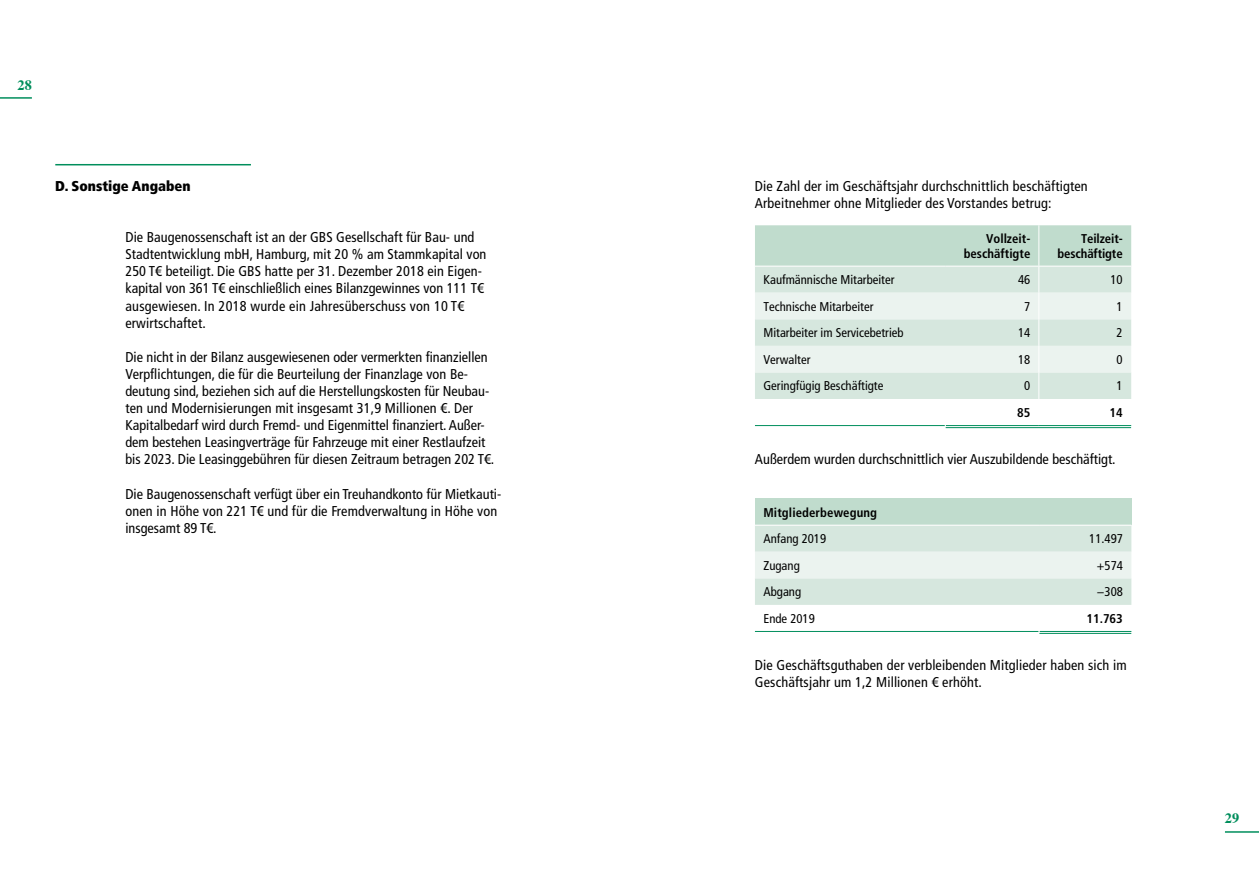
<style>
.page{position:relative;width:1259px;height:893px;background:#fff}
.page>*{position:absolute;margin:0;border:0;box-sizing:border-box;transform-origin:0 0}
.Copy{font:condensed 14.25px/17.1px "Frutiger LT Std";letter-spacing:.005em;color:#000}
.Zwischen_HL{font:900 condensed 14.25px "Frutiger LT Std";color:#000}
.t1{font:700 14.25px "Times";color:#008e5c}
.Tabellentext_links{font:condensed 12.75px "Frutiger LT Std";color:#000}
.Tabellentext_rechts{font:700 condensed 12.75px/14.2px "Frutiger LT Std";color:#000;text-align:right}
.Copy-2{font:condensed 12.75px "Frutiger LT Std";color:#000}
.Tabellentext_rechts-2{font:condensed 12.75px "Frutiger LT Std";color:#000}
.Tabellentext_zentrie{font:700 condensed 12.75px "Frutiger LT Std";letter-spacing:.01em;color:#000}
</style>
<div class="page">
<hr style="left:55px;top:164px;width:196px;height:1px;background:#008e5c">
<svg style="left:755px;top:225px;width:376px;height:204px;background:#dcebe3"></svg>
<hr style="left:755px;top:266px;width:190px;height:1px;background:#fff">
<hr style="left:945px;top:266px;width:94px;height:1px;background:#fff">
<hr style="left:1039px;top:266px;width:92px;height:1px;background:#fff">
<hr style="left:945px;top:427px;width:186px;height:1px;background:#008e5c">
<div style="left:755px;top:499px;width:376px;height:26px;background:#c0dccd"></div>
<svg style="left:755px;top:525px;width:376px;height:108px"></svg>
<hr style="left:1039px;top:633px;width:92px;height:1px;background:#008e5c">
<hr style="left:0;top:97px;width:32px;height:2px;background:#008e5c">
<hr style="left:1225px;top:831px;width:34px;height:2px;background:#008e5c">
<p class="t1" style="left:18px;top:71px;width:16px">28</p>
<p class="Zwischen_HL" style="left:55px;top:177px;width:137px">D. Sonstige Angaben</p>
<p class="Copy" style="left:125px;top:229px;width:362px">Die Baugenossenschaft ist an der GBS Gesellschaft für Bau- und Stadtentwicklung mbH, Hamburg, mit 20 % am Stammkapital von 250 T€ beteiligt. Die GBS hatte per 31. Dezember 2018 ein Eigen&shy;kapital von 361 T€ einschließlich eines Bilanzgewinnes von 111 T€ ausgewiesen. In 2018 wurde ein Jahresüberschuss von 10 T€ erwirtschaftet.</p>
<p class="Copy" style="left:125px;top:348px;width:370px">Die nicht in der Bilanz ausgewiesenen oder vermerkten finanziellen Verpflichtungen, die für die Beurteilung der Finanzlage von Be&shy;deutung sind, beziehen sich auf die Herstellungskosten für Neubau&shy;ten und Modernisierungen mit insgesamt 31,9 Millionen €. Der Kapitalbedarf wird durch Fremd- und Eigenmittel finanziert. Außer&shy;dem bestehen Leasingverträge für Fahrzeuge mit einer Restlaufzeit bis 2023. Die Leasinggebühren für diesen Zeitraum betragen 202 T€.</p>
<p class="Copy" style="left:125px;top:485px;width:377px">Die Baugenossenschaft verfügt über ein Treuhandkonto für Mietkauti&shy;onen in Höhe von 221 T€ und für die Fremdverwaltung in Höhe von insgesamt 89 T€.</p>
<p class="Copy" style="left:755px;top:177px;width:334px">Die Zahl der im Geschäftsjahr durchschnittlich beschäftigten<br>Arbeitnehmer ohne Mitglieder des Vorstandes betrug:</p>
<p class="Tabellentext_rechts" style="left:963px;top:232px;width:68px">Vollzeit&shy;beschäftigte</p>
<p class="Tabellentext_rechts" style="left:1057px;top:232px;width:67px">Teilzeit&shy;beschäftigte</p>
<p class="Tabellentext_links" style="left:763px;top:272px;width:133px">Kaufmännische Mitarbeiter</p>
<p class="Tabellentext_rechts-2" style="left:1018px;top:272px;width:14px">46</p>
<p class="Tabellentext_rechts-2" style="left:1110px;top:272px;width:14px">10</p>
<p class="Tabellentext_links" style="left:763px;top:299px;width:111px">Technische Mitarbeiter</p>
<p class="Tabellentext_rechts-2" style="left:1024px;top:299px;width:8px">7</p>
<p class="Tabellentext_rechts-2" style="left:1116px;top:299px;width:8px">1</p>
<p class="Tabellentext_links" style="left:763px;top:325px;width:142px">Mitarbeiter im Servicebetrieb</p>
<p class="Tabellentext_rechts-2" style="left:1018px;top:325px;width:14px">14</p>
<p class="Tabellentext_rechts-2" style="left:1116px;top:325px;width:8px">2</p>
<p class="Tabellentext_links" style="left:763px;top:352px;width:48px">Verwalter</p>
<p class="Tabellentext_rechts-2" style="left:1018px;top:352px;width:14px">18</p>
<p class="Tabellentext_rechts-2" style="left:1116px;top:352px;width:8px">0</p>
<p class="Tabellentext_links" style="left:763px;top:379px;width:121px">Geringfügig Beschäftigte</p>
<p class="Tabellentext_rechts-2" style="left:1024px;top:379px;width:8px">0</p>
<p class="Tabellentext_rechts-2" style="left:1116px;top:379px;width:8px">1</p>
<p class="Tabellentext_rechts" style="left:1017px;top:406px;width:15px">85</p>
<p class="Tabellentext_rechts" style="left:1109px;top:406px;width:15px">14</p>
<p class="Copy" style="left:755px;top:451px;width:362px">Außerdem wurden durchschnittlich vier Auszubildende beschäftigt.</p>
<p class="Tabellentext_zentrie" style="left:763px;top:505px;width:115px">Mitgliederbewegung</p>
<p class="Copy-2" style="left:763px;top:531px;width:64px">Anfang 2019</p>
<p class="Copy-2" style="left:1089px;top:531px;width:35px">11.497</p>
<p class="Copy-2" style="left:763px;top:558px;width:38px">Zugang</p>
<p class="Tabellentext_rechts-2" style="left:1097px;top:558px;width:28px">+574</p>
<p class="Copy-2" style="left:763px;top:584px;width:39px">Abgang</p>
<p class="Copy-2" style="left:1097px;top:584px;width:28px">−308</p>
<p class="Copy-2" style="left:763px;top:611px;width:53px">Ende 2019</p>
<p class="Tabellentext_rechts" style="left:1086px;top:611px;width:38px">11.763</p>
<p class="Copy" style="left:755px;top:656px;width:373px">Die Geschäftsguthaben der verbleibenden Mitglieder haben sich im<br>Geschäftsjahr um 1,2 Millionen € erhöht.</p>
<p class="t1" style="left:1225px;top:804px;width:16px">29</p>
</div>
